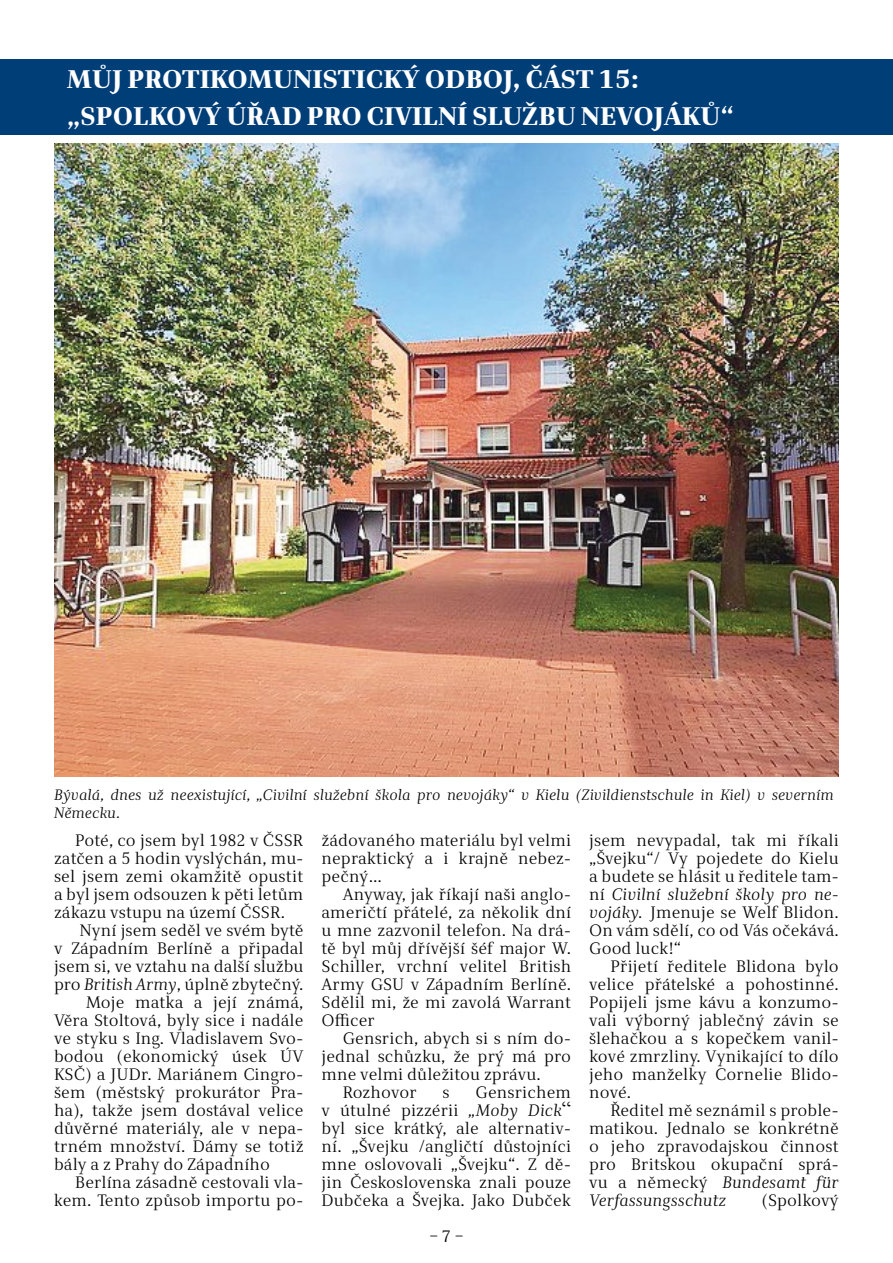
<style>
.page{position:relative;width:893px;height:1263px;background:#fff}
.page>*{position:absolute;margin:0;border:0;box-sizing:border-box;transform-origin:0 0}
.t1{font:800 25.5px/37.7px "Alfon";color:#fff}
.t2{font:16.5px/18px "Alfon";letter-spacing:.005em;color:#000;text-align:justify}
.t3{font:italic 15px/18px "Alfon";color:#000}
.s1{font-style:italic}
.s2{font-family:"Times New Roman";font-size:21px}
</style>
<div class="page">
<div style="left:0;top:59px;width:893px;height:38px;background:#003e78"></div>
<div style="left:0;top:97px;width:893px;height:38px;background:#003e78"></div>
<img style="left:54px;top:144px;width:785px;height:632px">
<h1 class="t1" style="left:67px;top:60px;width:669px">MŮJ PROTIKOMUNISTICKÝ ODBOJ, ČÁST 15: „SPOLKOVÝ ÚŘAD PRO CIVILNÍ SLUŽBU NEVOJÁKŮ“</h1>
<p class="t3" style="left:54px;top:786px;width:781px">Bývalá, dnes už neexistující, „Civilní služební škola pro nevojáky“ v Kielu (Zivildienstschule in Kiel) v severním<br>Německu.</p>
<p class="t2" style="left:54px;top:832px;width:251px;text-indent:21px">Poté, co jsem byl 1982 v ČSSR zatčen a 5 hodin vyslýchán, mu&shy;sel jsem zemi okamžitě opustit a byl jsem odsouzen k pěti letům zákazu vstupu na území ČSSR.</p>
<p class="t2" style="left:79px;top:922px;width:226px">Nyní jsem seděl ve svém bytě</p>
<p class="t2" style="left:54px;top:940px;width:251px">v Západním Berlíně a připadal</p>
<p class="t2" style="left:54px;top:958px;width:251px">jsem si, ve vztahu na další službu</p>
<p class="t2" style="left:54px;top:976px;width:251px">pro <span class="s1">British Army</span>, úplně zbytečný.</p>
<p class="t2" style="left:86px;top:994px;width:219px">Moje matka a její známá,</p>
<p class="t2" style="left:54px;top:1012px;width:251px">Věra Stoltová, byly sice i nadále</p>
<p class="t2" style="left:54px;top:1030px;width:251px">ve styku s Ing. Vladislavem Svo-</p>
<p class="t2" style="left:54px;top:1048px;width:251px">bodou (ekonomický úsek ÚV</p>
<p class="t2" style="left:54px;top:1066px;width:251px">KSČ) a JUDr. Mariánem Cingro-</p>
<p class="t2" style="left:54px;top:1084px;width:251px">šem (městský prokurátor Pra-</p>
<p class="t2" style="left:54px;top:1102px;width:251px">ha), takže jsem dostával velice</p>
<p class="t2" style="left:54px;top:1120px;width:251px">důvěrné materiály, ale v nepa-</p>
<p class="t2" style="left:54px;top:1138px;width:251px">trném množství. Dámy se totiž</p>
<p class="t2" style="left:54px;top:1156px;width:218px">bály a z Prahy do Západního</p>
<p class="t2" style="left:75px;top:1174px;width:230px">Berlína zásadně cestovali vla-</p>
<p class="t2" style="left:54px;top:1192px;width:251px">kem. Tento způsob importu po-</p>
<p class="t2" style="left:321px;top:832px;width:251px">žádovaného materiálu byl velmi nepraktický a i krajně nebez&shy;pečný…</p>
<p class="t2" style="left:321px;top:886px;width:251px;text-indent:21px">Anyway, jak říkají naši anglo&shy;američtí přátelé, za několik dní u mne zazvonil telefon. Na drá&shy;tě byl můj dřívější šéf major W.<br>Schiller, vrchní velitel British Army GSU v Západním Berlíně.<br>Sdělil mi, že mi zavolá Warrant Officer</p>
<p class="t2" style="left:343px;top:1030px;width:230px">Gensrich, abych si s ním do-</p>
<p class="t2" style="left:321px;top:1048px;width:251px">jednal schůzku, že prý má pro</p>
<p class="t2" style="left:321px;top:1066px;width:221px">mne velmi důležitou zprávu.</p>
<p class="t2" style="left:343px;top:1084px;width:76px">Rozhovor</p>
<p class="t2" style="left:443px;top:1084px;width:9px">s</p>
<p class="t2" style="left:321px;top:1084px;width:251px;text-indent:154px">Gensrichem v útulné pizzérii <span class="s1">„Moby Dick</span><span class="s2">“ </span>byl sice krátký, ale alternativ&shy;ní. „Švejku /angličtí důstojníci mne oslovovali „Švejku“. Z dě&shy;jin Československa znali pouze Dubčeka a Švejka. Jako Dubček</p>
<p class="t2" style="left:430px;top:1228px;width:35px">– 7 –</p>
<p class="t2" style="left:589px;top:832px;width:251px">jsem nevypadal, tak mi říkali „Švejku“/ Vy pojedete do Kielu a budete se hlásit u ředitele tam&shy;ní <span class="s1">Civilní služební školy pro ne&shy;vojáky.</span> Jmenuje se Welf Blidon.<br>On vám sdělí, co od Vás očekává.<br>Good luck!“</p>
<p class="t2" style="left:589px;top:958px;width:251px;text-indent:21px">Přijetí ředitele Blidona bylo velice přátelské a pohostinné.<br>Popijeli jsme kávu a konzumo&shy;vali výborný jablečný závin se šlehačkou a s kopečkem vanil&shy;kové zmrzliny. Vynikající to dílo jeho manželky Cornelie Blido&shy;nové.</p>
<p class="t2" style="left:589px;top:1102px;width:251px;text-indent:21px">Ředitel mě seznámil s proble&shy;matikou. Jednalo se konkrétně o jeho zpravodajskou činnost pro Britskou okupační sprá&shy;vu a německý <span class="s1">Bundesamt für Verfassungsschutz</span></p>
<p class="t2" style="left:762px;top:1192px;width:78px">(Spolkový</p>
</div>
